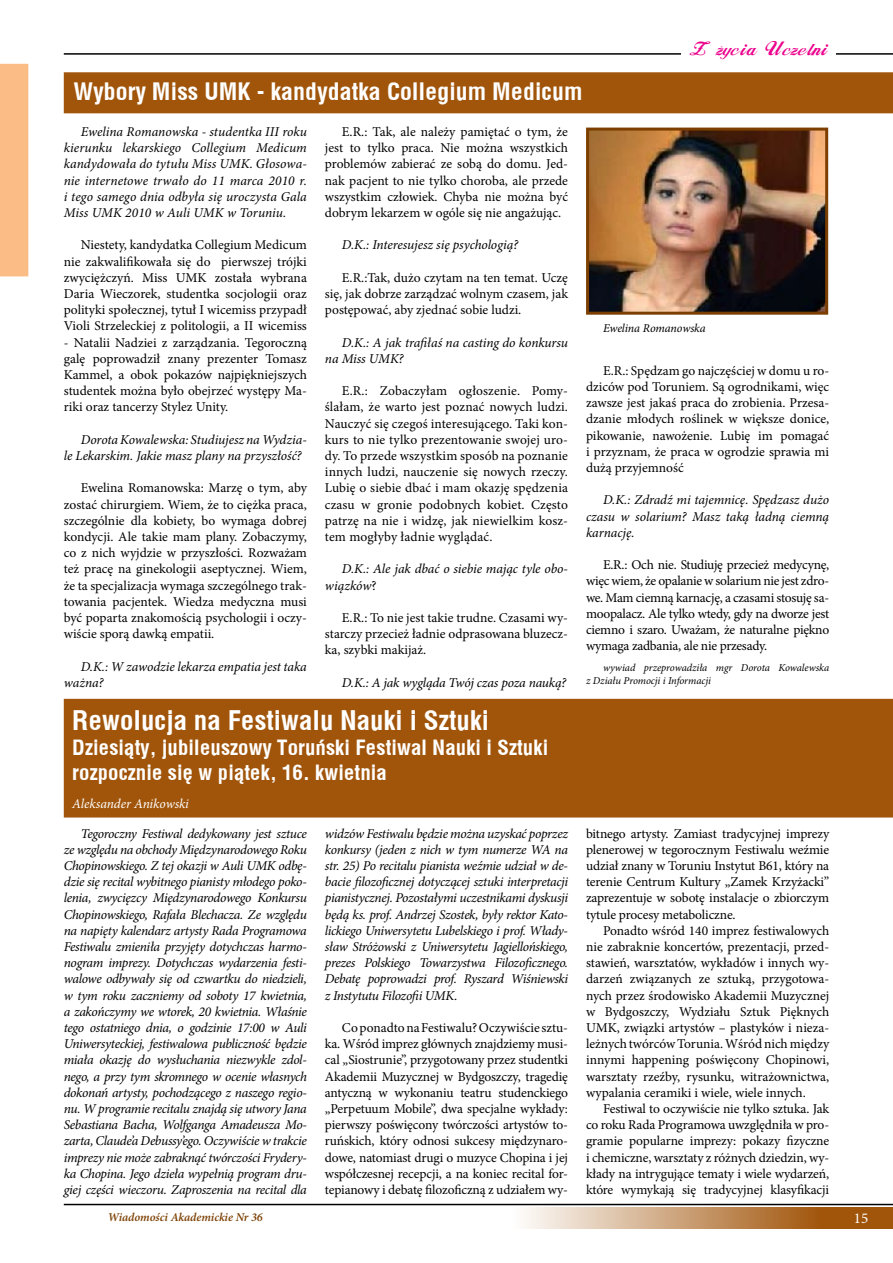
<style>
.page{position:relative;width:893px;height:1263px;background:#fff}
.page>*{position:absolute;margin:0;border:0;box-sizing:border-box;transform-origin:0 0}
.t1{font:700 27px "Switzerland Condpl";color:#fff}
.t2{font:700 24px "Switzerland Condpl";color:#fff}
.t3{font:700 21px/25.2px "Switzerland Condpl";color:#fff}
.t4{font:18px "FL Starogrecki 1";color:#ec008c}
.t5{font:15px "Minion Pro";color:#fff}
.t6{font:13.5px/16.2px "Minion Pro";color:#000;text-align:justify}
.t7{font:italic 13.5px/16.2px "Minion Pro";letter-spacing:-.01em;color:#000;text-align:justify}
.t8{font:italic 13.5px "Minion Pro";letter-spacing:-.005em;color:#fff}
.t9{font:italic 600 12px "Minion Pro";letter-spacing:-.005em;color:#7c3f00}
.t10{font:italic 12px "Minion Pro";letter-spacing:-.01em;color:#000}
.t11{font:italic 10.5px/12.6px "Minion Pro";letter-spacing:-.005em;color:#000}
.s1{font-style:normal}
</style>
<div class="page">
<div style="left:0;top:64px;width:28px;height:212px;background:#fcbc86"></div>
<svg style="left:524px;top:1208px;width:365px;height:21px;background:#c5976a"></svg>
<hr style="left:64px;top:1204px;width:829px;height:1px;background:#000">
<hr style="left:64px;top:53px;width:829px;height:2px;background:#000">
<hr style="left:889px;top:1208px;width:4px;height:21px;background:#a1550b">
<div style="left:681px;top:44px;width:155px;height:20px;background:#fff"></div>
<div style="left:64px;top:72px;width:829px;height:41px;background:#a1550b"></div>
<div style="left:64px;top:699px;width:829px;height:118px;background:#a1550b"></div>
<img style="left:590px;top:132px;width:234px;height:179px">
<div style="left:586px;top:128px;width:242px;height:187px;border:3px solid #7c3f00"></div>
<h3 class="t4" style="left:690px;top:38px;width:138px">Z ¿ycia Uczelni</h3>
<h2 class="t2" style="left:74px;top:77px;width:511px">Wybory Miss UMK - kandydatka Collegium Medicum</h2>
<p class="t7" style="left:64px;top:124px;width:245px;text-indent:17px">Ewelina Romanowska - studentka III roku kierunku lekarskiego Collegium Medicum kandydowała do tytułu Miss UMK. Głosowa&shy;nie internetowe trwało do 11 marca 2010 r. i tego samego dnia odbyła się uroczysta Gala Miss UMK 2010 w Auli UMK w Toruniu.</p>
<p class="t6" style="left:64px;top:237px;width:245px;text-indent:17px">Niestety, kandydatka Collegium Medicum nie zakwalifikowała się do pierwszej trójki zwyciężczyń. Miss UMK została wybrana Daria Wieczorek, studentka socjologii oraz polityki społecznej, tytuł I wicemiss przypadł Violi Strzeleckiej z politologii, a II wicemiss</p>
<p class="t6" style="left:64px;top:334px;width:245px">- Natalii Nadziei z zarządzania. Tegoroczną galę poprowadził znany prezenter Tomasz Kammel, a obok pokazów najpiękniejszych studentek można było obejrzeć występy Ma&shy;riki oraz tancerzy Stylez Unity.</p>
<p class="t7" style="left:64px;top:431px;width:245px;text-indent:17px">Dorota Kowalewska: Studiujesz na Wydzia&shy;le Lekarskim. Jakie masz plany na przyszłość?</p>
<p class="t6" style="left:64px;top:480px;width:245px;text-indent:17px">Ewelina Romanowska: Marzę o tym, aby zostać chirurgiem. Wiem, że to ciężka praca, szczególnie dla kobiety, bo wymaga dobrej kondycji. Ale takie mam plany. Zobaczymy, co z nich wyjdzie w przyszłości. Rozważam też pracę na ginekologii aseptycznej. Wiem, że ta specjalizacja wymaga szczególnego trak&shy;towania pacjentek. Wiedza medyczna musi być poparta znakomością psychologii i oczy&shy;wiście sporą dawką empatii.</p>
<p class="t7" style="left:64px;top:658px;width:245px;text-indent:17px">D.K.: W zawodzie lekarza empatia jest taka ważna?</p>
<p class="t6" style="left:325px;top:124px;width:245px;text-indent:17px">E.R.: Tak, ale należy pamiętać o tym, że jest to tylko praca. Nie można wszystkich problemów zabierać ze sobą do domu. Jed&shy;nak pacjent to nie tylko choroba, ale przede wszystkim człowiek. Chyba nie można być dobrym lekarzem w ogóle się nie angażując.</p>
<p class="t7" style="left:342px;top:237px;width:178px">D.K.: Interesujesz się psychologią?</p>
<p class="t6" style="left:325px;top:269px;width:245px;text-indent:17px">E.R.:Tak, dużo czytam na ten temat. Uczę się, jak dobrze zarządzać wolnym czasem, jak postępować, aby zjednać sobie ludzi.</p>
<p class="t7" style="left:325px;top:334px;width:245px;text-indent:17px">D.K.: A jak trafiłaś na casting do konkursu na Miss UMK?</p>
<p class="t6" style="left:325px;top:383px;width:245px;text-indent:17px">E.R.: Zobaczyłam ogłoszenie. Pomy&shy;ślałam, że warto jest poznać nowych ludzi.<br>Nauczyć się czegoś interesującego. Taki kon&shy;kurs to nie tylko prezentowanie swojej uro&shy;dy. To przede wszystkim sposób na poznanie innych ludzi, nauczenie się nowych rzeczy.<br>Lubię o siebie dbać i mam okazję spędzenia czasu w gronie podobnych kobiet. Często patrzę na nie i widzę, jak niewielkim kosz&shy;tem mogłyby ładnie wyglądać.</p>
<p class="t7" style="left:325px;top:561px;width:245px;text-indent:17px">D.K.: Ale jak dbać o siebie mając tyle obo&shy;wiązków<span class="s1">?</span></p>
<p class="t6" style="left:325px;top:610px;width:245px;text-indent:17px">E.R.: To nie jest takie trudne. Czasami wy&shy;starczy przecież ładnie odprasowana bluzecz&shy;ka, szybki makijaż.</p>
<p class="t7" style="left:342px;top:674px;width:226px">D.K.: A jak wygląda Twój czas poza nauką?</p>
<p class="t10" style="left:603px;top:320px;width:104px">Ewelina Romanowska</p>
<p class="t6" style="left:586px;top:362px;width:245px;text-indent:17px">E.R.: Spędzam go najczęściej w domu u ro&shy;dziców pod Toruniem. Są ogrodnikami, więc zawsze jest jakaś praca do zrobienia. Przesa&shy;dzanie młodych roślinek w większe donice, pikowanie, nawożenie. Lubię im pomagać i przyznam, że praca w ogrodzie sprawia mi dużą przyjemność</p>
<p class="t7" style="left:586px;top:492px;width:245px;text-indent:17px">D.K.: Zdradź mi tajemnicę. Spędzasz dużo czasu w solarium? Masz taką ładną ciemną karnację.</p>
<p class="t6" style="left:586px;top:557px;width:245px;text-indent:17px">E.R.: Och nie. Studiuję przecież medycynę, więc wiem, że opalanie w solarium nie jest zdro&shy;we. Mam ciemną karnację, a czasami stosuję sa&shy;moopalacz. Ale tylko wtedy, gdy na dworze jest ciemno i szaro. Uważam, że naturalne piękno wymaga zadbania, ale nie przesady.</p>
<p class="t11" style="left:586px;top:662px;width:245px;text-indent:17px">wywiad przeprowadziła mgr Dorota Kowalewska z Działu Promocji i Informacji</p>
<h1 class="t1" style="left:72px;top:704px;width:418px">Rewolucja na Festiwalu Nauki i Sztuki</h1>
<h3 class="t3" style="left:72px;top:735px;width:478px">Dziesiąty, jubileuszowy Toruński Festiwal Nauki i Sztuki rozpocznie się w piątek, 16. kwietnia</h3>
<p class="t8" style="left:72px;top:794px;width:118px">Aleksander Anikowski</p>
<p class="t7" style="left:64px;top:825px;width:245px;text-indent:17px">Tegoroczny Festiwal dedykowany jest sztuce ze względu na obchody Międzynarodowego Roku Chopinowskiego. Z tej okazji w Auli UMK odbę&shy;dzie się recital wybitnego pianisty młodego poko&shy;lenia, zwycięzcy Międzynarodowego Konkursu Chopinowskiego, Rafała Blechacza. Ze względu na napięty kalendarz artysty Rada Programowa Festiwalu zmieniła przyjęty dotychczas harmo&shy;nogram imprezy. Dotychczas wydarzenia festi&shy;walowe odbywały się od czwartku do niedzieli, w tym roku zaczniemy od soboty 17 kwietnia, a zakończymy we wtorek, 20 kwietnia. Właśnie tego ostatniego dnia, o godzinie 17:00 w Auli Uniwersyteckiej, festiwalowa publiczność będzie miała okazję do wysłuchania niezwykle zdol&shy;nego, a przy tym skromnego w ocenie własnych dokonań artysty, pochodzącego z naszego regio&shy;nu. W programie recitalu znajdą się utwory Jana Sebastiana Bacha, Wolfganga Amadeusza Mo&shy;zarta, Claude’a Debussy’ego. Oczywiście w trakcie imprezy nie może zabraknąć twórczości Frydery&shy;ka Chopina. Jego dzieła wypełnią program dru&shy;giej części wieczoru. Zaproszenia na recital dla</p>
<p class="t7" style="left:325px;top:825px;width:245px">widzów Festiwalu będzie można uzyskać poprzez konkursy (jeden z nich w tym numerze WA na str. 25) Po recitalu pianista weźmie udział w de&shy;bacie filozoficznej dotyczącej sztuki interpretacji pianistycznej. Pozostałymi uczestnikami dyskusji będą ks. prof. Andrzej Szostek, były rektor Kato&shy;lickiego Uniwersytetu Lubelskiego i prof. Włady&shy;sław Stróżowski z Uniwersytetu Jagiellońskiego, prezes Polskiego Towarzystwa Filozoficznego.<br>Debatę poprowadzi prof. Ryszard Wiśniewski z Instytutu Filozofii UMK<span class="s1">.</span></p>
<p class="t6" style="left:325px;top:1020px;width:245px;text-indent:17px">Co ponadto na Festiwalu? Oczywiście sztu&shy;ka. Wśród imprez głównych znajdziemy musi&shy;cal „Siostrunie”, przygotowany przez studentki Akademii Muzycznej w Bydgoszczy, tragedię antyczną w wykonaniu teatru studenckiego „Perpetuum Mobile”, dwa specjalne wykłady: pierwszy poświęcony twórczości artystów to&shy;ruńskich, który odnosi sukcesy międzynaro&shy;dowe, natomiast drugi o muzyce Chopina i jej współczesnej recepcji, a na koniec recital for&shy;tepianowy i debatę filozoficzną z udziałem wy-</p>
<p class="t6" style="left:586px;top:825px;width:245px">bitnego artysty. Zamiast tradycyjnej imprezy plenerowej w tegorocznym Festiwalu weźmie udział znany w Toruniu Instytut B61 , który na terenie Centrum Kultury „Zamek Krzyżacki” zaprezentuje w sobotę instalacje o zbiorczym tytule procesy metaboliczne.</p>
<p class="t6" style="left:586px;top:922px;width:245px;text-indent:17px">Ponadto wśród 1 40 imprez festiwalowych nie zabraknie koncertów, prezentacji, przed&shy;stawień, warsztatów, wykładów i innych wy&shy;darzeń związanych ze sztuką, przygotowa&shy;nych przez środowisko Akademii Muzycznej w Bydgoszczy, Wydziału Sztuk Pięknych UMK, związki artystów – plastyków i nieza&shy;leżnych twórców Torunia. Wśród nich między innymi happening poświęcony Chopinowi, warsztaty rzeźby, rysunku, witrażownictwa, wypalania ceramiki i wiele, wiele innych.</p>
<p class="t6" style="left:586px;top:1101px;width:245px;text-indent:17px">Festiwal to oczywiście nie tylko sztuka. Jak co roku Rada Programowa uwzględniła w pro&shy;gramie popularne imprezy: pokazy fizyczne i chemiczne, warsztaty z różnych dziedzin, wy&shy;kłady na intrygujące tematy i wiele wydarzeń, które wymykają się tradycyjnej klasyfikacji</p>
<p class="t9" style="left:108px;top:1210px;width:156px">Wiadomości Akademickie Nr 36</p>
<p class="t5" style="left:854px;top:1208px;width:16px">15</p>
</div>
